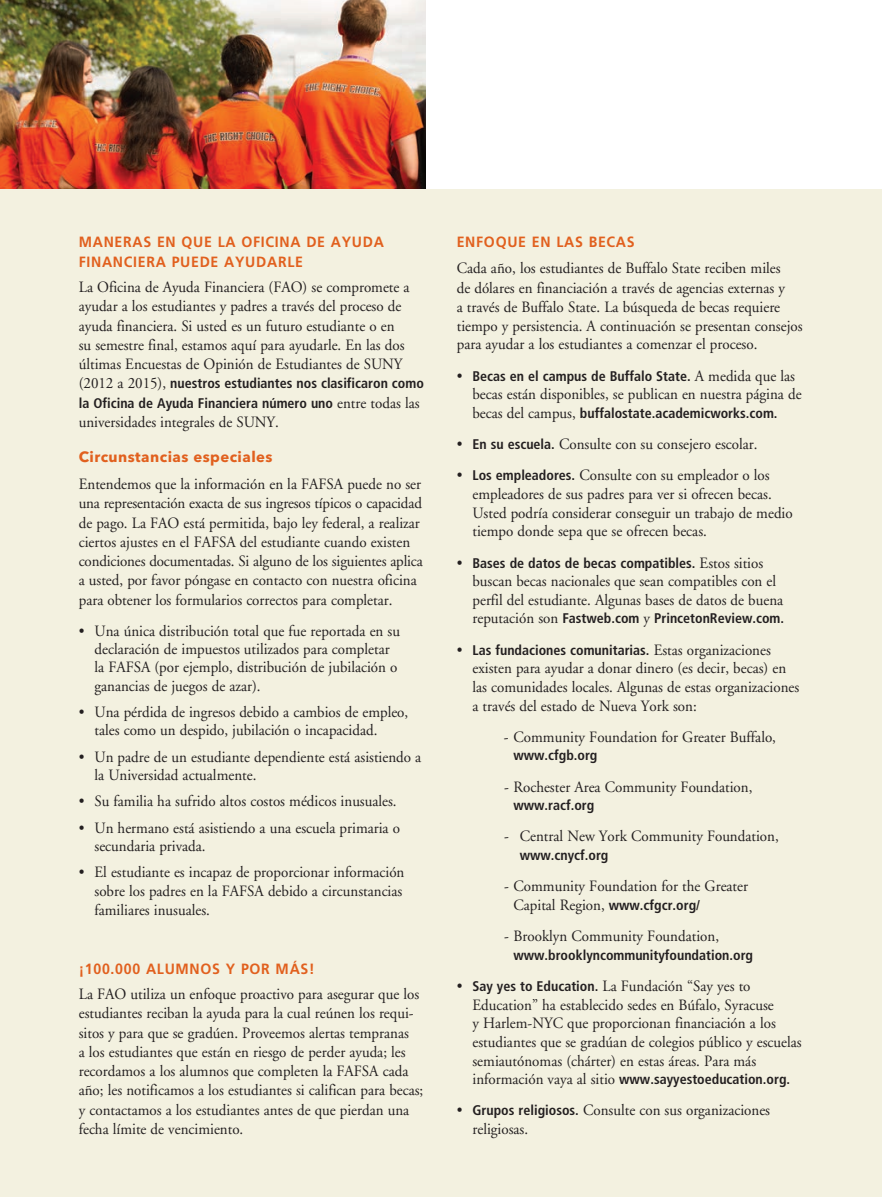
<style>
.page{position:relative;width:882px;height:1197px;background:#fff}
.page>*{position:absolute;margin:0;border:0;box-sizing:border-box;transform-origin:0 0}
.t1{font:15.75px/19.2px "Adobe Garamond";color:#231f20;scale:.95 1}
.t2{font:700 14.88px/19.2px "Frutiger";letter-spacing:.05em;color:#e1601e;scale:.95 1}
.t3{font:700 14.88px "Avenir Next LT Pro";letter-spacing:.03em;color:#e1601e}
.t4{font:700 condensed 14px/19.2px "Frutiger";color:#231f20}
.s1{font-family:"Adobe Garamond";font-weight:400;font-stretch:normal;font-size:15.75px}
.s2{font-family:"Frutiger";font-weight:700;font-stretch:condensed;font-size:14px}
</style>
<div class="page">
<div style="left:0;top:189px;width:882px;height:1008px;background:#f3f1e0"></div>
<img style="left:0;top:0;width:425px;height:189px">
<p class="t2" style="left:79px;top:233px;width:323px">MANERAS EN QUE LA OFICINA DE AYUDA<br>FINANCIERA PUEDE AYUDARLE</p>
<p class="t1" style="left:79px;top:278px;width:350px">La Oficina de Ayuda Financiera (FAO) se compromete a ayudar a los estudiantes y padres a través del proceso de ayuda financiera. Si usted es un futuro estudiante o en su semestre final, estamos aquí para ayudarle. En las dos últimas Encuestas de Opinión de Estudiantes de SUNY</p>
<p class="t4" style="left:79px;top:374px;width:347px"><span class="s1">(2012 a 2015),</span> nuestros estudiantes nos clasificaron como la Oficina de Ayuda Financiera número uno <span class="s1">entre todas las</span></p>
<p class="t1" style="left:79px;top:413px;width:212px">universidades integrales de SUNY.</p>
<p class="t3" style="left:79px;top:448px;width:195px">Circunstancias especiales</p>
<p class="t1" style="left:79px;top:475px;width:364px">Entendemos que la información en la FAFSA puede no ser una representación exacta de sus ingresos típicos o capacidad de pago. La FAO está permitida, bajo ley federal, a realizar ciertos ajustes en el FAFSA del estudiante cuando existen condiciones documentadas. Si alguno de los siguientes aplica a usted, por favor póngase en contacto con nuestra oficina para obtener los formularios correctos para completar.</p>
<p class="t1" style="left:95px;top:622px;width:323px;line-height:18.4px;text-indent:-16px">• Una única distribución total que fue reportada en su declaración de impuestos utilizados para completar la FAFSA (por ejemplo, distribución de jubilación o ganancias de juegos de azar).</p>
<p class="t1" style="left:95px;top:703px;width:332px;line-height:18.4px;text-indent:-16px">• Una pérdida de ingresos debido a cambios de empleo, tales como un despido, jubilación o incapacidad.</p>
<p class="t1" style="left:95px;top:748px;width:345px;line-height:18.4px;text-indent:-16px">• Un padre de un estudiante dependiente está asistiendo a la Universidad actualmente.</p>
<p class="t1" style="left:79px;top:792px;width:336px">• Su familia ha sufrido altos costos médicos inusuales.</p>
<p class="t1" style="left:95px;top:819px;width:323px;line-height:18.4px;text-indent:-16px">• Un hermano está asistiendo a una escuela primaria o secundaria privada.</p>
<p class="t1" style="left:95px;top:863px;width:328px;text-indent:-16px">• El estudiante es incapaz de proporcionar información sobre los padres en la FAFSA debido a circunstancias familiares inusuales.</p>
<p class="t2" style="left:79px;top:959px;width:250px">¡100.000 ALUMNOS Y POR MÁS!</p>
<p class="t1" style="left:79px;top:985px;width:364px">La FAO utiliza un enfoque proactivo para asegurar que los estudiantes reciban la ayuda para la cual reúnen los requi&shy;sitos y para que se gradúen. Proveemos alertas tempranas<br>a los estudiantes que están en riesgo de perder ayuda; les recordamos a los alumnos que completen la FAFSA cada año; les notificamos a los estudiantes si califican para becas; y contactamos a los estudiantes antes de que pierdan una fecha límite de vencimiento.</p>
<p class="t2" style="left:457px;top:233px;width:189px">ENFOQUE EN LAS BECAS</p>
<p class="t1" style="left:457px;top:259px;width:366px">Cada año, los estudiantes de Buffalo State reciben miles<br>de dólares en financiación a través de agencias externas y<br>a través de Buffalo State. La búsqueda de becas requiere tiempo y persistencia. A continuación se presentan consejos para ayudar a los estudiantes a comenzar el proceso.</p>
<p class="t4" style="left:457px;top:366px;width:340px"><span class="s1">•</span> Becas en el campus de Buffalo State. <span class="s1">A medida que las</span></p>
<p class="t1" style="left:472px;top:385px;width:348px">becas están disponibles, se publican en nuestra página de</p>
<p class="t4" style="left:472px;top:403px;width:307px"><span class="s1">becas del campus,</span> buffalostate.academicworks.com.</p>
<p class="t1" style="left:457px;top:435px;width:318px">• <span class="s2">En su escuela.</span> Consulte con su consejero escolar.</p>
<p class="t1" style="left:472px;top:467px;width:339px;line-height:18.6px;text-indent:-16px">• <span class="s2">Los empleadores.</span> Consulte con su empleador o los empleadores de sus padres para ver si ofrecen becas.<br>Usted podría considerar conseguir un trabajo de medio tiempo donde sepa que se ofrecen becas.</p>
<p class="t4" style="left:457px;top:553px;width:308px"><span class="s1">•</span> Bases de datos de becas compatibles. <span class="s1">Estos sitios</span></p>
<p class="t1" style="left:473px;top:572px;width:329px;line-height:18.6px">buscan becas nacionales que sean compatibles con el perfil del estudiante. Algunas bases de datos de buena</p>
<p class="t4" style="left:473px;top:609px;width:313px"><span class="s1">reputación son</span> Fastweb.com <span class="s1">y</span> PrincetonReview.com.</p>
<p class="t4" style="left:457px;top:640px;width:316px"><span class="s1">•</span> Las fundaciones comunitarias. <span class="s1">Estas organizaciones</span></p>
<p class="t1" style="left:473px;top:659px;width:345px;line-height:18.6px">existen para ayudar a donar dinero (es decir, becas) en las comunidades locales. Algunas de estas organizaciones a través del estado de Nueva York son:</p>
<p class="t1" style="left:504px;top:728px;width:288px">- Community Foundation for Greater Buffalo,</p>
<p class="t4" style="left:513px;top:746px;width:86px">www.cfgb.org</p>
<p class="t1" style="left:504px;top:777px;width:263px">- Rochester Area Community Foundation,</p>
<p class="t4" style="left:513px;top:796px;width:82px">www.racf.org</p>
<p class="t1" style="left:504px;top:827px;width:291px">- Central New York Community Foundation,</p>
<p class="t4" style="left:520px;top:846px;width:90px">www.cnycf.org</p>
<p class="t1" style="left:513px;top:877px;width:249px;line-height:18.6px;text-indent:-9px">- Community Foundation for the Greater<br>Capital Region, <span class="s2">www.cfgcr.org/</span></p>
<p class="t1" style="left:504px;top:927px;width:228px">- Brooklyn Community Foundation,</p>
<p class="t4" style="left:513px;top:945px;width:241px">www.brooklyncommunityfoundation.org</p>
<p class="t1" style="left:472px;top:977px;width:348px;line-height:18.6px;text-indent:-16px">• <span class="s2">Say yes to Education.</span> La Fundación “Say yes to Education” ha establecido sedes en Búfalo, Syracuse<br>y Harlem-NYC que proporcionan financiación a los estudiantes que se gradúan de colegios público y escuelas semiautónomas (chárter) en estas áreas. Para más</p>
<p class="t4" style="left:472px;top:1070px;width:319px"><span class="s1">información vaya al sitio</span> www.sayyestoeducation.org.</p>
<p class="t1" style="left:472px;top:1102px;width:315px;line-height:18.6px;text-indent:-16px">• <span class="s2">Grupos religiosos.</span> Consulte con sus organizaciones religiosas.</p>
</div>
